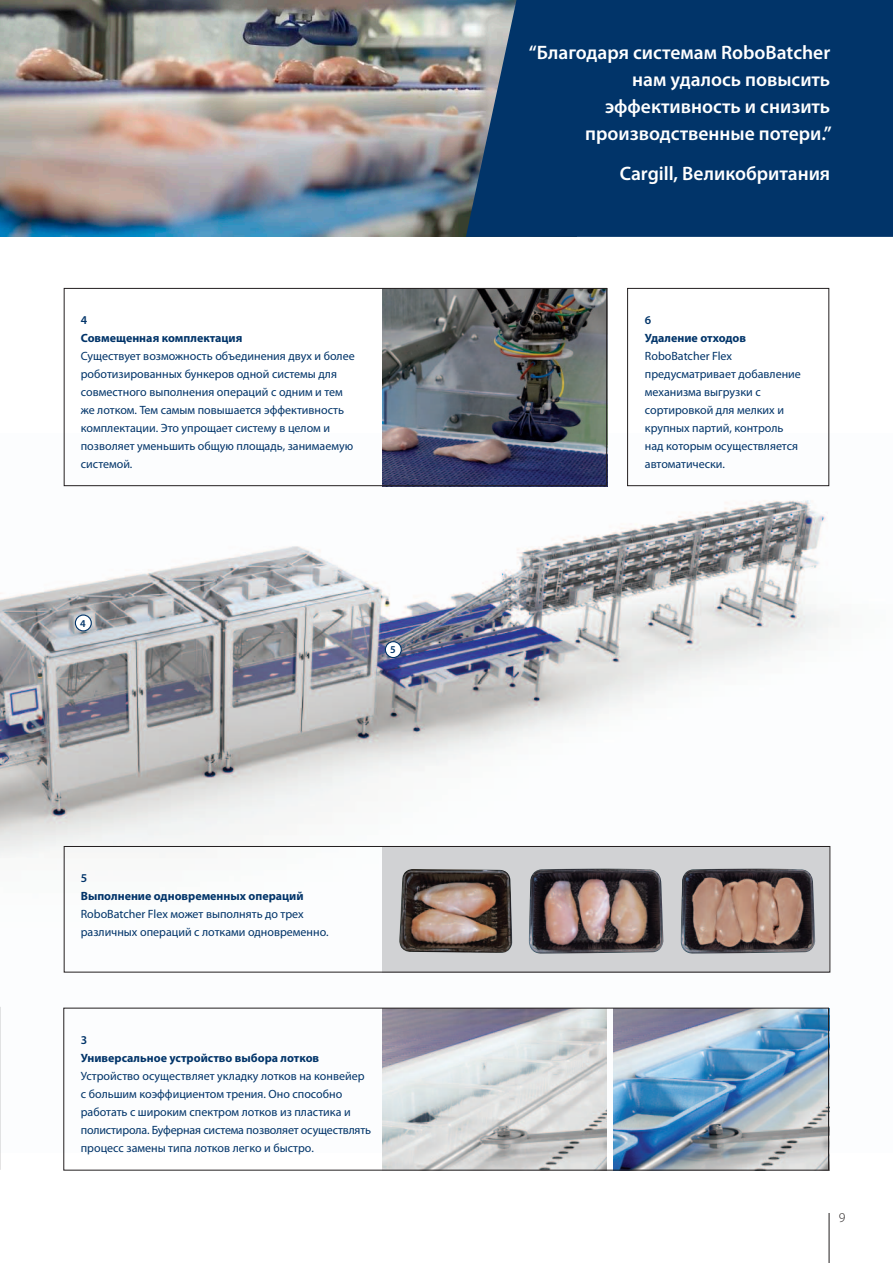
<style>
.page{position:relative;width:893px;height:1263px;background:#fff}
.page>*{position:absolute;margin:0;border:0;box-sizing:border-box;transform-origin:0 0}
.t1{font:600 19.5px/27px "Myriad Pro";color:#fff;text-align:right}
.t2{font:300 13.5px "Myriad Pro";color:#231f20}
.t3{font:12px/18px "Myriad Pro";color:#013469}
.t4{font:700 12px "Myriad Pro";color:#013469}
.t5{font:600 12px "Myriad Pro";color:#013469}
.t6{font:600 10.5px "Myriad Pro";color:#013469}
</style>
<div class="page">
<hr style="left:829px;top:1213px;width:1px;height:50px;background:#231f20">
<img style="left:0;top:434px;width:834px;height:718px">
<div style="left:75px;top:615px;width:16px;height:16px;background:#fff;border-radius:50%"></div>
<div style="left:75px;top:614px;width:17px;height:17px;border:1px solid #013469;border-radius:50%"></div>
<div style="left:385px;top:642px;width:16px;height:15px;background:#fff;border-radius:50%"></div>
<div style="left:385px;top:641px;width:17px;height:17px;border:1px solid #013469;border-radius:50%"></div>
<img style="left:383px;top:1010px;width:223px;height:158px">
<img style="left:613px;top:1010px;width:214px;height:158px">
<img style="left:383px;top:290px;width:222px;height:194px">
<div style="left:64px;top:288px;width:543px;height:198px;border:1px solid #231f20"></div>
<svg style="left:0;top:1007px;width:1px;height:163px"></svg>
<div style="left:383px;top:846px;width:446px;height:126px;background:#d1d2d4"></div>
<div style="left:64px;top:846px;width:766px;height:126px;border:1px solid #231f20"></div>
<div style="left:627px;top:288px;width:202px;height:198px;border:1px solid #231f20"></div>
<img style="left:399px;top:869px;width:113px;height:84px">
<img style="left:529px;top:868px;width:134px;height:86px">
<img style="left:680px;top:868px;width:135px;height:86px">
<img style="left:0;top:0;width:466px;height:237px">
<div style="left:466px;top:0;width:427px;height:237px;background:#013469"></div>
<p class="t5" style="left:81px;top:313px;width:8px">4</p>
<p class="t4" style="left:81px;top:331px;width:163px">Совмещенная комплектация</p>
<p class="t3" style="left:81px;top:347px;width:275px">Существует возможность объединения двух и более роботизированных бункеров одной системы для совместного выполнения операций с одним и тем же лотком. Тем самым повышается эффективность комплектации. Это упрощает систему в целом и позволяет уменьшить общую площадь, занимаемую системой.</p>
<p class="t6" style="left:80px;top:617px;width:7px">4</p>
<p class="t6" style="left:390px;top:644px;width:7px">5</p>
<p class="t5" style="left:81px;top:871px;width:8px">5</p>
<p class="t4" style="left:81px;top:889px;width:224px">Выполнение одновременных операций</p>
<p class="t3" style="left:81px;top:905px;width:249px">RoboBatcher Flex может выполнять до трех различных операций с лотками одновременно.</p>
<p class="t5" style="left:81px;top:1033px;width:8px">3</p>
<p class="t4" style="left:81px;top:1051px;width:240px">Универсальное устройство выбора лотков</p>
<p class="t3" style="left:81px;top:1067px;width:292px">Устройство осуществляет укладку лотков на конвейер с большим коэффициентом трения. Оно способно работать с широким спектром лотков из пластика и полистирола. Буферная система позволяет осуществлять процесс замены типа лотков легко и быстро.</p>
<h1 class="t1" style="left:529px;top:40px;width:304px">“Благодаря системам RoboBatcher нам удалось повысить эффективность и снизить производственные потери.”</h1>
<h1 class="t1" style="left:620px;top:160px;width:212px">Cargill, Великобритания</h1>
<p class="t5" style="left:645px;top:313px;width:8px">6</p>
<p class="t4" style="left:645px;top:331px;width:103px">Удаление отходов</p>
<p class="t3" style="left:645px;top:347px;width:157px">RoboBatcher Flex предусматривает добавление механизма выгрузки с сортировкой для мелких и крупных партий, контроль над которым осуществляется автоматически.</p>
<p class="t2" style="left:839px;top:1210px;width:8px">9</p>
</div>
